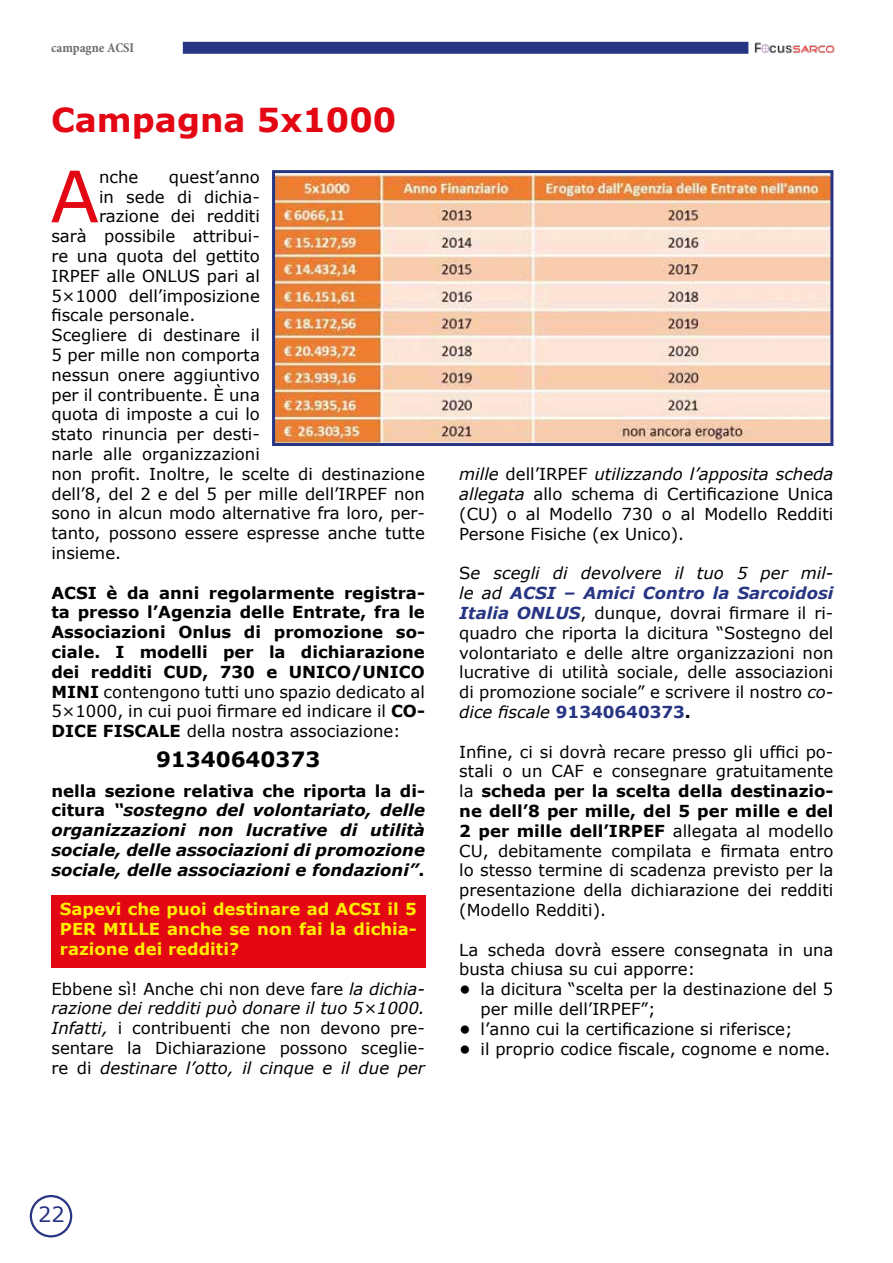
<style>
.page{position:relative;width:893px;height:1263px;background:#fff}
.page>*{position:absolute;margin:0;border:0;box-sizing:border-box;transform-origin:0 0}
.t1{font:70.95px "Verdana";color:#e30613}
.t2{font:700 33px "Verdana";color:#e30613}
.t3{font:700 21px "Verdana";color:#000}
.t4{font:21px "Verdana";color:#283583}
.t5{font:16.5px/19.8px "Verdana";color:#000;text-align:justify}
.t6{font:700 16.5px/19.8px "Verdana";color:#000;text-align:justify}
.t7{font:italic 700 16.5px/19.8px "Verdana";color:#000;text-align:justify}
.t8{font:700 16.5px/19.8px "Verdana";color:#ffed00;text-align:justify}
.t9{font:700 condensed 13.5px "Minion Pro";color:#6d6d6c}
.s1{font-weight:400}
.s2{font-style:normal}
.s3{font-style:italic}
.s4{font-weight:700;font-style:italic;color:#283583}
.s5{font-weight:700;color:#283583}
.s6{font-weight:700}
</style>
<div class="page">
<div style="left:183px;top:42px;width:565px;height:12px;background:#283583"></div>
<div style="left:30px;top:1195px;width:42px;height:42px;border:2px solid #283583;border-radius:50%"></div>
<img style="left:754px;top:42px;width:81px;height:12px">
<img style="left:276px;top:174px;width:553px;height:268px">
<div style="left:272px;top:170px;width:561px;height:276px;border:3px solid #283583"></div>
<div style="left:51px;top:895px;width:374px;height:72px;background:#e30613"></div>
<p class="t9" style="left:51px;top:39px;width:85px">campagne ACSI</p>
<h2 class="t2" style="left:51px;top:98px;width:347px">Campagna 5x1000</h2>
<h1 class="t1" style="left:50px;top:151px;width:50px">A</h1>
<p class="t5" style="left:99px;top:167px;width:41px">nche</p>
<p class="t5" style="left:169px;top:167px;width:93px">quest’anno</p>
<p class="t5" style="left:99px;top:187px;width:162px">in sede di dichia-</p>
<p class="t5" style="left:99px;top:207px;width:162px">razione dei redditi</p>
<p class="t5" style="left:51px;top:226px;width:210px">sarà possibile attribui-</p>
<p class="t5" style="left:51px;top:246px;width:210px">re una quota del gettito</p>
<p class="t5" style="left:51px;top:266px;width:210px">IRPEF alle ONLUS pari al</p>
<p class="t5" style="left:51px;top:286px;width:210px">5×1000 dell’imposizione</p>
<p class="t5" style="left:51px;top:306px;width:146px">fiscale personale.</p>
<p class="t5" style="left:51px;top:325px;width:210px">Scegliere di destinare il</p>
<p class="t5" style="left:51px;top:345px;width:210px">5 per mille non comporta</p>
<p class="t5" style="left:51px;top:365px;width:210px">nessun onere aggiuntivo</p>
<p class="t5" style="left:51px;top:385px;width:210px">per il contribuente. È una</p>
<p class="t5" style="left:51px;top:405px;width:210px">quota di imposte a cui lo</p>
<p class="t5" style="left:51px;top:424px;width:210px">stato rinuncia per desti-</p>
<p class="t5" style="left:51px;top:444px;width:210px">narle alle organizzazioni</p>
<p class="t5" style="left:51px;top:464px;width:375px">non profit. Inoltre, le scelte di destinazione</p>
<p class="t5" style="left:51px;top:484px;width:375px">dell’8, del 2 e del 5 per mille dell’IRPEF non</p>
<p class="t5" style="left:51px;top:504px;width:375px">sono in alcun modo alternative fra loro, per-</p>
<p class="t5" style="left:51px;top:523px;width:375px">tanto, possono essere espresse anche tutte</p>
<p class="t5" style="left:51px;top:543px;width:71px">insieme.</p>
<p class="t6" style="left:51px;top:583px;width:375px">ACSI è da anni regolarmente registra&shy;ta presso l’Agenzia delle Entrate, fra le Associazioni Onlus di promozione so&shy;ciale. I modelli per la dichiarazione dei redditi CUD, 730 e UNICO/UNICO MINI <span class="s1">contengono tutti uno spazio dedicato al 5×1000, in cui puoi firmare ed indicare il</span> CO-DICE FISCALE <span class="s1">della nostra associazione:</span></p>
<p class="t3" style="left:156px;top:746px;width:166px">91340640373</p>
<p class="t7" style="left:51px;top:781px;width:375px"><span class="s2">nella sezione relativa che riporta la di&shy;citura</span> “sostegno del volontariato, delle organizzazioni non lucrative di utilità sociale, delle associazioni di promozione sociale, delle associazioni e fondazioni”<span class="s2">.</span></p>
<p class="t8" style="left:60px;top:900px;width:358px">Sapevi che puoi destinare ad ACSI il 5<br>PER MILLE anche se non fai la dichia&shy;razione dei redditi?</p>
<p class="t5" style="left:51px;top:979px;width:375px">Ebbene sì! Anche chi non deve fare <span class="s3">la dichia&shy;razione dei redditi può donare il tuo 5×1000.<br>Infatti,</span> i contribuenti che non devono pre&shy;sentare la Dichiarazione possono sceglie&shy;re di <span class="s3">destinare l’otto, il cinque e il due per</span></p>
<p class="t5" style="left:459px;top:465px;width:376px"><span class="s3">mille</span> dell’IRPEF <span class="s3">utilizzando l’apposita scheda allegata</span> allo schema di Certificazione Unica (CU) o al Modello 730 o al Modello Redditi Persone Fisiche (ex Unico).</p>
<p class="t5" style="left:459px;top:564px;width:376px">S<span class="s3">e scegli di devolvere il tuo 5 per mil&shy;le ad</span> <span class="s4">ACSI – Amici Contro la Sarcoidosi Italia ONLUS</span>, dunque, dovrai firmare il ri&shy;quadro che riporta la dicitura “Sostegno del volontariato e delle altre organizzazioni non lucrative di utilità sociale, delle associazioni di promozione sociale” e scrivere il nostro <span class="s3">co&shy;dice fiscale</span> <span class="s5">91340640373</span><span class="s6">.</span></p>
<p class="t5" style="left:459px;top:742px;width:376px">Infine, ci si dovrà recare presso gli uffici po&shy;stali o un CAF e consegnare gratuitamente la <span class="s6">scheda per la scelta della destinazio&shy;ne dell’8 per mille, del 5 per mille e del 2 per mille dell’IRPEF</span> allegata al modello CU, debitamente compilata e firmata entro lo stesso termine di scadenza previsto per la presentazione della dichiarazione dei redditi (Modello Redditi).</p>
<p class="t5" style="left:459px;top:940px;width:376px">La scheda dovrà essere consegnata in una busta chiusa su cui apporre:</p>
<p class="t5" style="left:480px;top:979px;width:354px;text-indent:-21px"><span class="s6">•</span> la dicitura “scelta per la destinazione del 5 per mille dell’IRPEF”;</p>
<p class="t5" style="left:459px;top:1019px;width:335px"><span class="s6">•</span> l’anno cui la certificazione si riferisce;</p>
<p class="t5" style="left:459px;top:1039px;width:373px"><span class="s6">•</span> il proprio codice fiscale, cognome e nome.</p>
<p class="t4" style="left:38px;top:1200px;width:28px">22</p>
</div>
